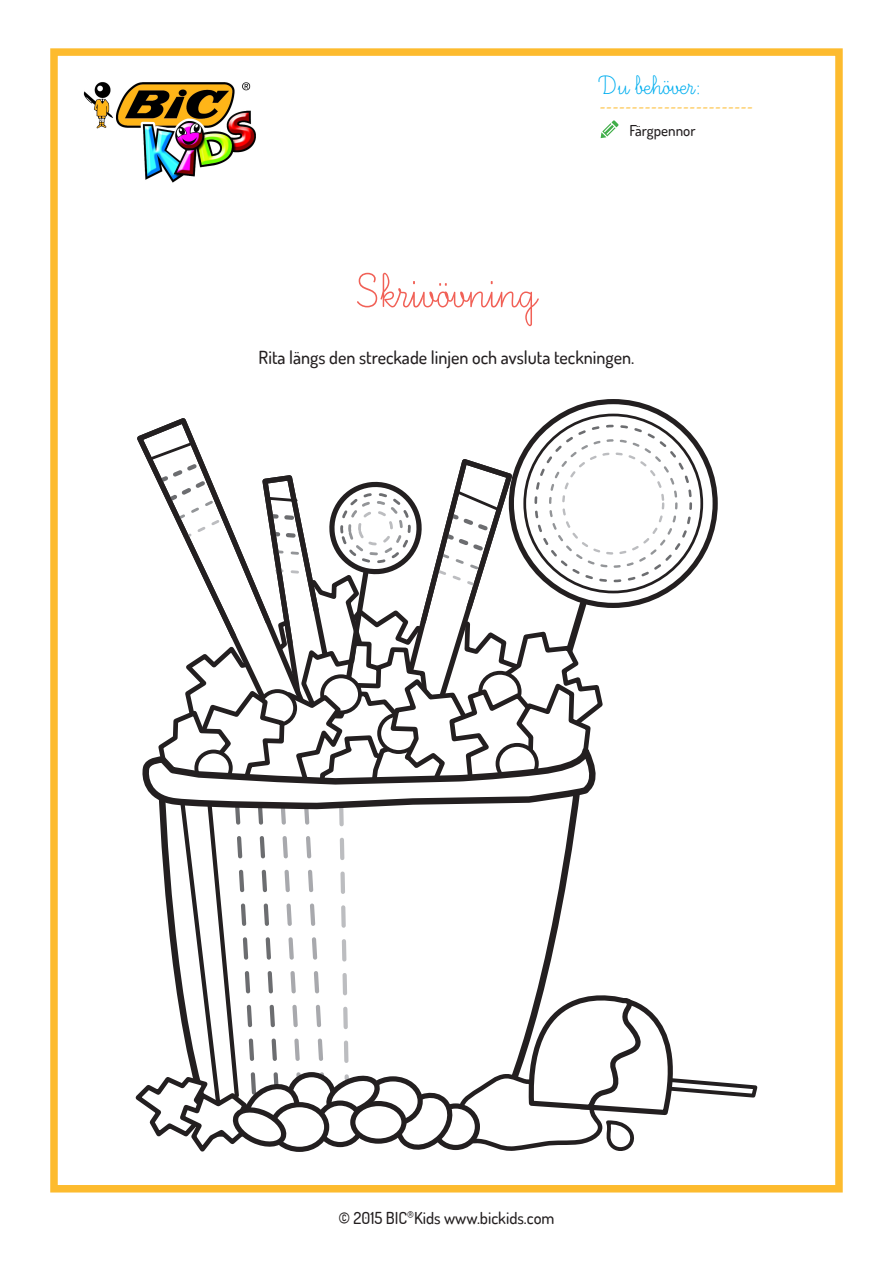
<style>
.page{position:relative;width:893px;height:1263px;background:#fff}
.page>*{position:absolute;margin:0;border:0;box-sizing:border-box;transform-origin:0 0}
.t1{font:60px "Ecriture A Romain Orne";color:#f16157}
.t2{font:33px "Ecriture A Romain Orne";color:#00aeef}
.t3{font:500 18px "Dosis";color:#231f20}
.t4{font:18px "Minion Pro";color:#fdbb2e}
.t5{font:500 16.5px "Dosis";color:#231f20}
.t6{font:500 15px "Dosis";color:#231f20}
</style>
<div class="page">
<div style="left:50px;top:48px;width:793px;height:1144px;border:8px solid #fdbb2e"></div>
<img style="left:83px;top:82px;width:173px;height:101px">
<svg style="left:601px;top:120px;width:18px;height:18px"></svg>
<svg style="left:135px;top:414px;width:623px;height:738px"></svg>
<h2 class="t2" style="left:600px;top:69px;width:103px">Du behöver:</h2>
<h1 class="t1" style="left:357px;top:262px;width:180px">Skrivövning</h1>
<p class="t4" style="left:600px;top:94px;width:155px">------------------------</p>
<p class="t6" style="left:629px;top:121px;width:68px">Färgpennor</p>
<p class="t3" style="left:259px;top:346px;width:377px">Rita längs den streckade linjen och avsluta teckningen.</p>
<p class="t5" style="left:338px;top:1207px;width:218px">© 2015 BIC<sup>®</sup>Kids www.bickids.com</p>
</div>
